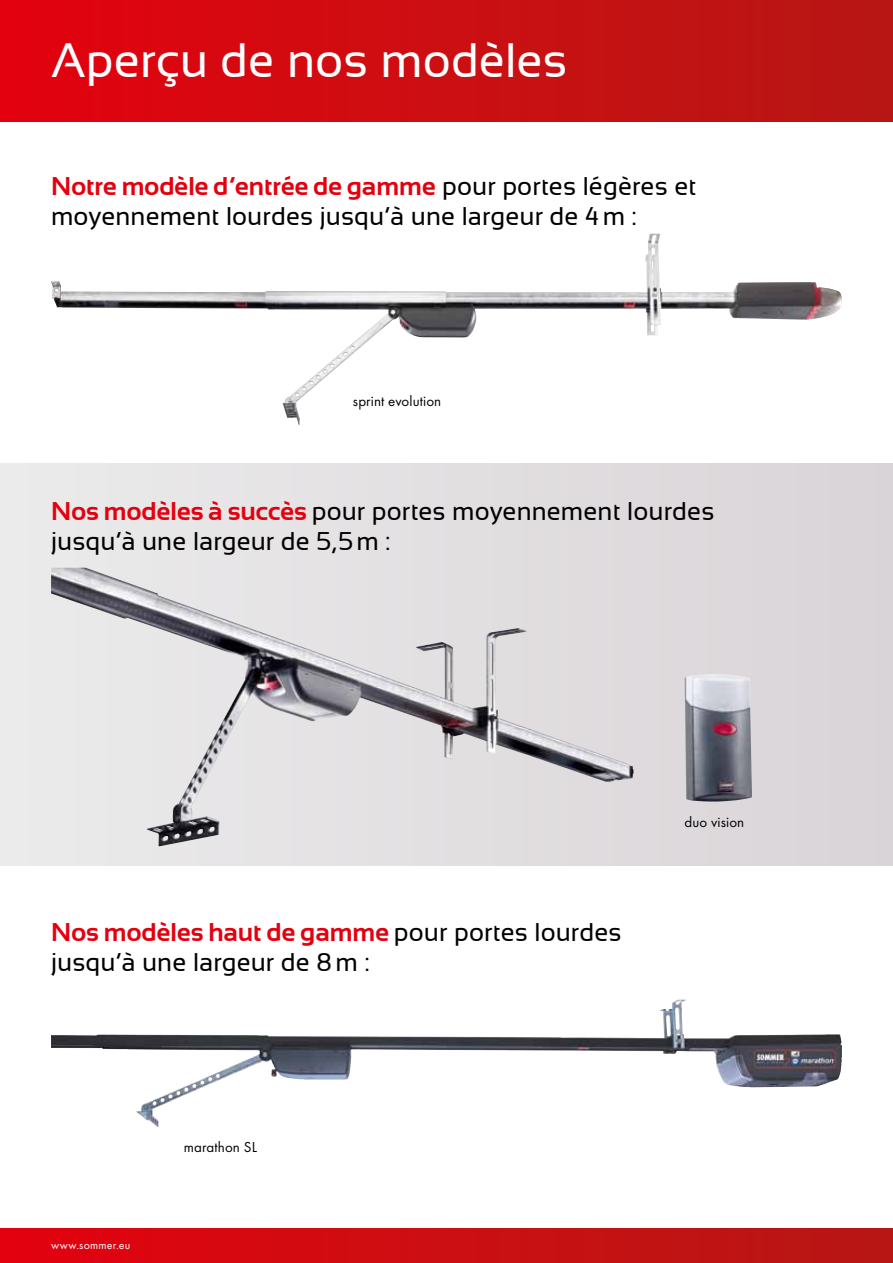
<style>
.page{position:relative;width:893px;height:1263px;background:#fff}
.page>*{position:absolute;margin:0;border:0;box-sizing:border-box;transform-origin:0 0}
.t1{font:48px "Sansation";color:#fff}
.t2{font:25.5px/30px "Sansation";letter-spacing:.005em;color:#000}
.t3{font:15px "Futura T Boo";letter-spacing:.005em;color:#000}
.t4{font:12px "Futura T Boo";letter-spacing:.015em;color:#fff}
.s1{font-weight:700;color:#e3000f}
</style>
<div class="page">
<img style="left:51px;top:234px;width:791px;height:191px">
<div style="left:0;top:463px;width:893px;height:402px;background:linear-gradient(to right,#ebebeb,#d9d4d7)"></div>
<img style="left:51px;top:568px;width:582px;height:278px">
<img style="left:685px;top:674px;width:67px;height:128px">
<img style="left:51px;top:1000px;width:626px;height:86px">
<div style="left:0;top:1229px;width:893px;height:34px;background:linear-gradient(to right,#e2020f,#b61814)"></div>
<div style="left:0;top:0;width:893px;height:121px;background:linear-gradient(to right,#e2020f,#b61814)"></div>
<h1 class="t1" style="left:51px;top:34px;width:518px">Aperçu de nos modèles</h1>
<p class="t2" style="left:51px;top:171px;width:647px"><span class="s1">Notre modèle d’entrée de gamme</span> pour portes légères et moyennement lourdes jusqu’à une largeur de 4m :</p>
<p class="t3" style="left:353px;top:393px;width:90px">sprint evolution</p>
<p class="t2" style="left:51px;top:496px;width:665px"><span class="s1">Nos modèles à succès</span> pour portes moyennement lourdes jusqu’à une largeur de 5,5m :</p>
<p class="t2" style="left:51px;top:917px;width:572px"><span class="s1">Nos modèles haut de gamme</span> pour portes lourdes jusqu’à une largeur de 8m :</p>
<p class="t3" style="left:685px;top:814px;width:61px">duo vision</p>
<p class="t4" style="left:51px;top:1238px;width:81px">www.sommer.eu</p>
<p class="t3" style="left:184px;top:1139px;width:75px">marathon SL</p>
</div>
